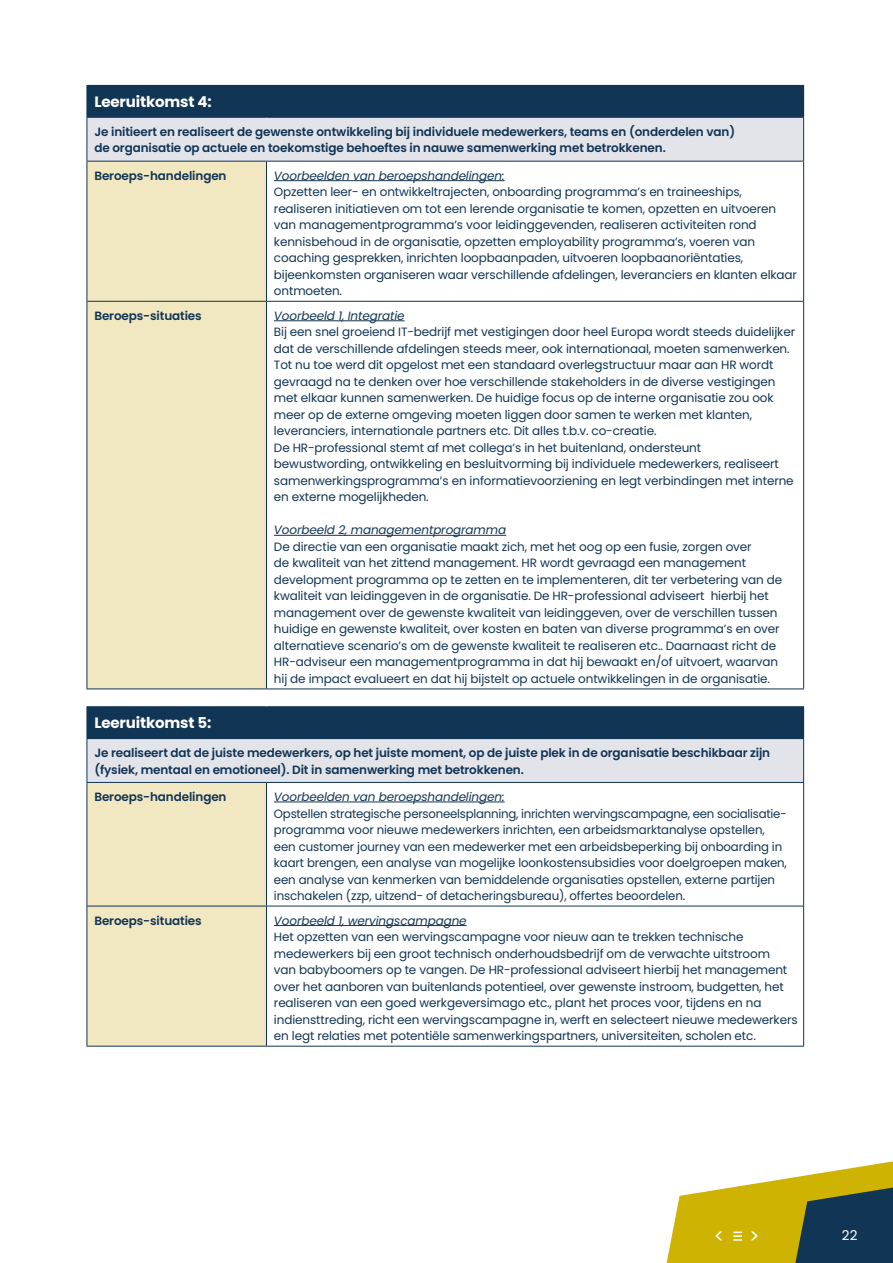
<style>
.page{position:relative;width:893px;height:1263px;background:#fff}
.page>*{position:absolute;margin:0;border:0;box-sizing:border-box;transform-origin:0 0}
.t1{font:19.5px "Poppins";color:#fff}
.t2{font:700 15px "Poppins";letter-spacing:-.01em;color:#fff}
.t3{font:13.5px "Poppins";color:#fff}
.t4{font:12px/16.5px "Poppins";letter-spacing:-.01em;color:#113554}
.t5{font:600 12px/16.5px "Poppins";letter-spacing:-.01em;color:#113554}
.t6{font:italic 12px "Poppins";letter-spacing:-.01em;color:#113554}
</style>
<div class="page">
<svg style="left:667px;top:1161px;width:226px;height:102px"></svg>
<div style="left:87px;top:85px;width:717px;height:32px;background:#113554"></div>
<div style="left:87px;top:117px;width:717px;height:44px;background:#e3e3ea"></div>
<div style="left:88px;top:162px;width:178px;height:526px;background:#f1e7c1"></div>
<hr style="left:87px;top:117px;width:179px;height:1px;background:#113554">
<hr style="left:87px;top:118px;width:1px;height:43px;background:#113554">
<hr style="left:266px;top:117px;width:538px;height:1px;background:#113554">
<hr style="left:803px;top:118px;width:1px;height:43px;background:#113554">
<hr style="left:87px;top:161px;width:179px;height:1px;background:#113554">
<hr style="left:266px;top:161px;width:538px;height:1px;background:#113554">
<hr style="left:87px;top:301px;width:179px;height:1px;background:#113554">
<hr style="left:266px;top:301px;width:537px;height:1px;background:#113554">
<hr style="left:87px;top:688px;width:179px;height:1px;background:#113554">
<hr style="left:266px;top:688px;width:538px;height:1px;background:#113554">
<hr style="left:87px;top:162px;width:1px;height:139px;background:#113554">
<hr style="left:266px;top:162px;width:1px;height:139px;background:#113554">
<hr style="left:803px;top:162px;width:1px;height:139px;background:#113554">
<hr style="left:87px;top:301px;width:1px;height:387px;background:#113554">
<hr style="left:266px;top:302px;width:1px;height:386px;background:#113554">
<hr style="left:803px;top:301px;width:1px;height:387px;background:#113554">
<hr style="left:274px;top:180px;width:231px;height:1px;background:#113554">
<hr style="left:274px;top:320px;width:131px;height:1px;background:#113554">
<hr style="left:274px;top:535px;width:232px;height:1px;background:#113554">
<div style="left:87px;top:707px;width:717px;height:31px;background:#113554"></div>
<div style="left:87px;top:738px;width:717px;height:44px;background:#e3e3ea"></div>
<div style="left:88px;top:783px;width:178px;height:263px;background:#f1e7c1"></div>
<hr style="left:87px;top:706px;width:179px;height:1px;background:#113554">
<hr style="left:266px;top:706px;width:538px;height:1px;background:#113554">
<hr style="left:87px;top:738px;width:179px;height:1px;background:#113554">
<hr style="left:87px;top:739px;width:1px;height:43px;background:#113554">
<hr style="left:266px;top:738px;width:538px;height:1px;background:#113554">
<hr style="left:803px;top:739px;width:1px;height:43px;background:#113554">
<hr style="left:87px;top:782px;width:179px;height:1px;background:#113554">
<hr style="left:266px;top:782px;width:538px;height:1px;background:#113554">
<hr style="left:87px;top:906px;width:179px;height:1px;background:#113554">
<hr style="left:266px;top:906px;width:537px;height:1px;background:#113554">
<hr style="left:87px;top:1046px;width:179px;height:1px;background:#113554">
<hr style="left:266px;top:1046px;width:538px;height:1px;background:#113554">
<hr style="left:87px;top:783px;width:1px;height:123px;background:#113554">
<hr style="left:266px;top:783px;width:1px;height:123px;background:#113554">
<hr style="left:803px;top:783px;width:1px;height:123px;background:#113554">
<hr style="left:87px;top:906px;width:1px;height:140px;background:#113554">
<hr style="left:266px;top:906px;width:1px;height:140px;background:#113554">
<hr style="left:803px;top:906px;width:1px;height:140px;background:#113554">
<hr style="left:274px;top:802px;width:231px;height:1px;background:#113554">
<hr style="left:274px;top:925px;width:193px;height:1px;background:#113554">
<p class="t2" style="left:94px;top:93px;width:119px">Leeruitkomst 4:</p>
<p class="t5" style="left:94px;top:124px;width:642px">Je initieert en realiseert de gewenste ontwikkeling bij individuele medewerkers, teams en (onderdelen van) de organisatie op actuele en toekomstige behoeftes in nauwe samenwerking met betrokkenen.</p>
<p class="t5" style="left:94px;top:167px;width:134px">Beroeps-handelingen</p>
<p class="t6" style="left:274px;top:169px;width:232px">Voorbeelden van beroepshandelingen:</p>
<p class="t4" style="left:274px;top:184px;width:524px">Opzetten leer- en ontwikkeltrajecten, onboarding programma’s en traineeships, realiseren initiatieven om tot een lerende organisatie te komen, opzetten en uitvoeren van managementprogramma’s voor leidinggevenden, realiseren activiteiten rond kennisbehoud in de organisatie, opzetten employability programma’s, voeren van coaching gesprekken, inrichten loopbaanpaden, uitvoeren loopbaanoriëntaties, bijeenkomsten organiseren waar verschillende afdelingen, leveranciers en klanten elkaar ontmoeten.</p>
<p class="t5" style="left:94px;top:307px;width:109px">Beroeps-situaties</p>
<p class="t6" style="left:274px;top:309px;width:132px">Voorbeeld 1, Integratie</p>
<p class="t4" style="left:274px;top:324px;width:523px">Bij een snel groeiend IT-bedrijf met vestigingen door heel Europa wordt steeds duidelijker dat de verschillende afdelingen steeds meer, ook internationaal, moeten samenwerken.<br>Tot nu toe werd dit opgelost met een standaard overlegstructuur maar aan HR wordt gevraagd na te denken over hoe verschillende stakeholders in de diverse vestigingen met elkaar kunnen samenwerken. De huidige focus op de interne organisatie zou ook meer op de externe omgeving moeten liggen door samen te werken met klanten, leveranciers, internationale partners etc. Dit alles t.b.v. co-creatie.<br>De HR-professional stemt af met collega’s in het buitenland, ondersteunt bewustwording, ontwikkeling en besluitvorming bij individuele medewerkers, realiseert samenwerkingsprogramma’s en informatievoorziening en legt verbindingen met interne en externe mogelijkheden.</p>
<p class="t6" style="left:274px;top:523px;width:234px">Voorbeeld 2, managementprogramma</p>
<p class="t4" style="left:274px;top:538px;width:510px">De directie van een organisatie maakt zich, met het oog op een fusie, zorgen over<br>de kwaliteit van het zittend management. HR wordt gevraagd een management development programma op te zetten en te implementeren, dit ter verbetering van de kwaliteit van leidinggeven in de organisatie. De HR-professional adviseert hierbij het management over de gewenste kwaliteit van leidinggeven, over de verschillen tussen huidige en gewenste kwaliteit, over kosten en baten van diverse programma’s en over alternatieve scenario’s om de gewenste kwaliteit te realiseren etc.. Daarnaast richt de HR-adviseur een managementprogramma in dat hij bewaakt en/of uitvoert, waarvan hij de impact evalueert en dat hij bijstelt op actuele ontwikkelingen in de organisatie.</p>
<p class="t2" style="left:94px;top:714px;width:118px">Leeruitkomst 5:</p>
<p class="t5" style="left:94px;top:745px;width:677px">Je realiseert dat de juiste medewerkers, op het juiste moment, op de juiste plek in de organisatie beschikbaar zijn (fysiek, mentaal en emotioneel). Dit in samenwerking met betrokkenen.</p>
<p class="t5" style="left:94px;top:789px;width:134px">Beroeps-handelingen</p>
<p class="t6" style="left:274px;top:790px;width:232px">Voorbeelden van beroepshandelingen:</p>
<p class="t4" style="left:274px;top:805px;width:514px">Opstellen strategische personeelsplanning, inrichten wervingscampagne, een socialisatie&shy;programma voor nieuwe medewerkers inrichten, een arbeidsmarktanalyse opstellen, een customer journey van een medewerker met een arbeidsbeperking bij onboarding in kaart brengen, een analyse van mogelijke loonkostensubsidies voor doelgroepen maken, een analyse van kenmerken van bemiddelende organisaties opstellen, externe partijen inschakelen (zzp, uitzend- of detacheringsbureau), offertes beoordelen.</p>
<p class="t5" style="left:94px;top:912px;width:109px">Beroeps-situaties</p>
<p class="t6" style="left:274px;top:913px;width:194px">Voorbeeld 1, wervingscampagne</p>
<p class="t4" style="left:274px;top:929px;width:525px">Het opzetten van een wervingscampagne voor nieuw aan te trekken technische medewerkers bij een groot technisch onderhoudsbedrijf om de verwachte uitstroom<br>van babyboomers op te vangen. De HR-professional adviseert hierbij het management over het aanboren van buitenlands potentieel, over gewenste instroom, budgetten, het realiseren van een goed werkgeversimago etc., plant het proces voor, tijdens en na indiensttreding, richt een wervingscampagne in, werft en selecteert nieuwe medewerkers en legt relaties met potentiële samenwerkingspartners, universiteiten, scholen etc.</p>
<h1 class="t1" style="left:714px;top:1225px;width:12px">&lt;</h1>
<h1 class="t1" style="left:749px;top:1225px;width:12px">&gt;</h1>
<p class="t3" style="left:842px;top:1228px;width:17px">22</p>
</div>
